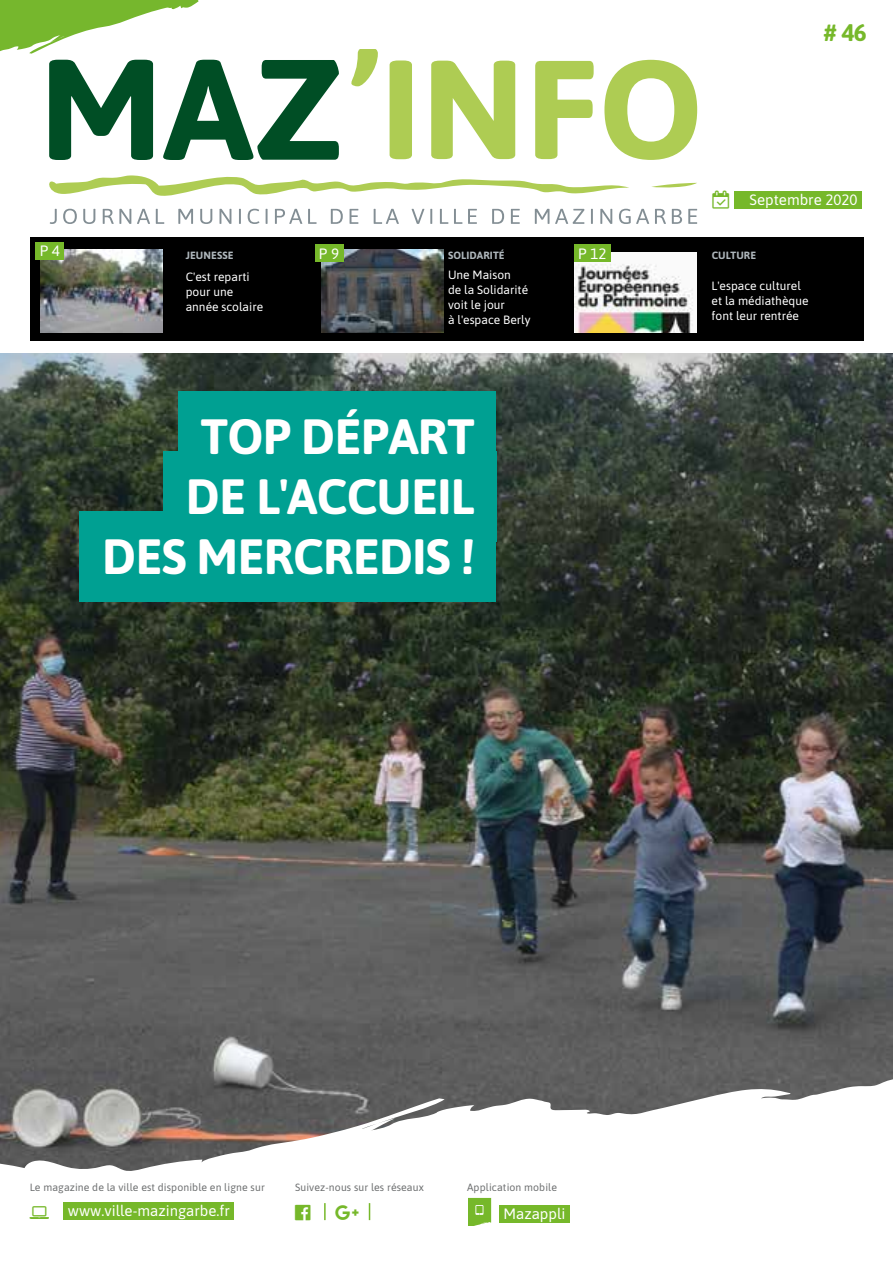
<style>
.page{position:relative;width:893px;height:1263px;background:#fff}
.page>*{position:absolute;margin:0;border:0;box-sizing:border-box;transform-origin:0 0}
.t1{font:700 49.5px/60px "Asap";letter-spacing:-.015em;color:#fff;text-align:right}
.t2{font:700 24px "Asap";color:#76b82a}
.t3{font:15px "Asap";color:#fff}
.t4{font:12px/15px "Asap";color:#fff}
.t5{font:10.5px "Asap";letter-spacing:.01em;color:#6e7071}
.t6{font:700 10.5px "Asap";letter-spacing:.01em;color:#aeb6bb}
</style>
<div class="page">
<svg style="left:0;top:0;width:199px;height:54px"></svg>
<svg style="left:651px;top:183px;width:46px;height:5px"></svg>
<svg style="left:49px;top:175px;width:580px;height:21px"></svg>
<svg style="left:49px;top:60px;width:104px;height:100px"></svg>
<svg style="left:163px;top:60px;width:176px;height:100px"></svg>
<svg style="left:50px;top:209px;width:7px;height:15px"></svg>
<svg style="left:63px;top:209px;width:14px;height:15px"></svg>
<svg style="left:83px;top:209px;width:12px;height:15px"></svg>
<svg style="left:103px;top:209px;width:28px;height:15px"></svg>
<svg style="left:137px;top:209px;width:13px;height:15px"></svg>
<svg style="left:156px;top:209px;width:8px;height:15px"></svg>
<svg style="left:178px;top:209px;width:15px;height:15px"></svg>
<svg style="left:200px;top:209px;width:12px;height:15px"></svg>
<svg style="left:220px;top:209px;width:11px;height:15px"></svg>
<svg style="left:239px;top:209px;width:2px;height:15px"></svg>
<svg style="left:248px;top:209px;width:11px;height:15px"></svg>
<svg style="left:266px;top:209px;width:2px;height:15px"></svg>
<svg style="left:275px;top:209px;width:27px;height:15px"></svg>
<svg style="left:308px;top:209px;width:9px;height:15px"></svg>
<svg style="left:331px;top:209px;width:12px;height:15px"></svg>
<svg style="left:350px;top:209px;width:8px;height:15px"></svg>
<svg style="left:374px;top:209px;width:25px;height:15px"></svg>
<svg style="left:412px;top:209px;width:12px;height:15px"></svg>
<svg style="left:430px;top:209px;width:2px;height:15px"></svg>
<svg style="left:440px;top:209px;width:8px;height:15px"></svg>
<svg style="left:454px;top:209px;width:8px;height:15px"></svg>
<svg style="left:468px;top:209px;width:9px;height:15px"></svg>
<svg style="left:492px;top:209px;width:12px;height:15px"></svg>
<svg style="left:511px;top:209px;width:9px;height:15px"></svg>
<svg style="left:535px;top:209px;width:14px;height:15px"></svg>
<svg style="left:555px;top:209px;width:29px;height:15px"></svg>
<svg style="left:591px;top:209px;width:2px;height:15px"></svg>
<svg style="left:600px;top:209px;width:12px;height:15px"></svg>
<svg style="left:619px;top:209px;width:30px;height:15px"></svg>
<svg style="left:655px;top:209px;width:11px;height:15px"></svg>
<svg style="left:672px;top:209px;width:10px;height:15px"></svg>
<svg style="left:688px;top:209px;width:9px;height:15px"></svg>
<svg style="left:351px;top:49px;width:27px;height:37px"></svg>
<div style="left:390px;top:60px;width:22px;height:99px;background:#aecc53"></div>
<svg style="left:431px;top:61px;width:84px;height:98px"></svg>
<svg style="left:535px;top:61px;width:59px;height:98px"></svg>
<svg style="left:604px;top:60px;width:93px;height:100px"></svg>
<div style="left:30px;top:237px;width:833px;height:104px;background:#000"></div>
<img style="left:0;top:354px;width:893px;height:721px">
<svg style="left:0;top:1075px;width:893px;height:148px"></svg>
<div style="left:178px;top:391px;width:318px;height:91px;background:#00a092"></div>
<div style="left:163px;top:451px;width:333px;height:91px;background:#00a092"></div>
<div style="left:79px;top:511px;width:417px;height:91px;background:#00a092"></div>
<div style="left:735px;top:191px;width:127px;height:17px;background:#76b82a"></div>
<div style="left:64px;top:1202px;width:170px;height:17px;background:#76b82a"></div>
<svg style="left:324px;top:1203px;width:2px;height:17px"></svg>
<svg style="left:369px;top:1203px;width:1px;height:17px"></svg>
<img style="left:40px;top:249px;width:123px;height:84px">
<img style="left:574px;top:252px;width:123px;height:81px">
<div style="left:574px;top:245px;width:37px;height:17px;background:#76b82a"></div>
<img style="left:321px;top:249px;width:123px;height:84px">
<div style="left:35px;top:242px;width:29px;height:18px;background:#76b82a"></div>
<svg style="left:468px;top:1198px;width:23px;height:28px"></svg>
<div style="left:499px;top:1205px;width:71px;height:17px;background:#76b82a"></div>
<div style="left:315px;top:245px;width:28px;height:17px;background:#76b82a"></div>
<svg style="left:295px;top:1204px;width:16px;height:16px"></svg>
<svg style="left:335px;top:1205px;width:24px;height:14px"></svg>
<svg style="left:30px;top:1206px;width:19px;height:13px"></svg>
<h2 class="t2" style="left:824px;top:15px;width:44px"># 46</h2>
<p class="t3" style="left:750px;top:189px;width:109px">Septembre 2020</p>
<p class="t3" style="left:40px;top:241px;width:22px">P 4</p>
<p class="t3" style="left:578px;top:243px;width:30px">P 12</p>
<p class="t3" style="left:319px;top:243px;width:22px">P 9</p>
<p class="t6" style="left:448px;top:248px;width:58px">SOLIDARITÉ</p>
<p class="t6" style="left:712px;top:248px;width:46px">CULTURE</p>
<p class="t6" style="left:186px;top:248px;width:49px">JEUNESSE</p>
<p class="t3" style="left:34px;top:248px;width:35px">P 5-7</p>
<p class="t3" style="left:316px;top:249px;width:51px">P 10-11</p>
<p class="t4" style="left:186px;top:269px;width:79px">C'est reparti pour une année scolaire</p>
<p class="t4" style="left:448px;top:267px;width:84px">Une Maison<br>de la Solidarité voit le jour<br>à l'espace Berly</p>
<p class="t4" style="left:712px;top:278px;width:98px">L'espace culturel et la médiathèque font leur rentrée</p>
<h1 class="t1" style="left:102px;top:404px;width:374px">TOP DÉPART<br>DE L'ACCUEIL<br>DES MERCREDIS !</h1>
<p class="t5" style="left:30px;top:1180px;width:237px">Le magazine de la ville est disponible en ligne sur</p>
<p class="t5" style="left:295px;top:1180px;width:130px">Suivez-nous sur les réseaux</p>
<p class="t3" style="left:68px;top:1200px;width:163px">www.ville-mazingarbe.fr</p>
<p class="t5" style="left:467px;top:1180px;width:92px">Application mobile</p>
<p class="t3" style="left:504px;top:1203px;width:63px">Mazappli</p>
</div>
